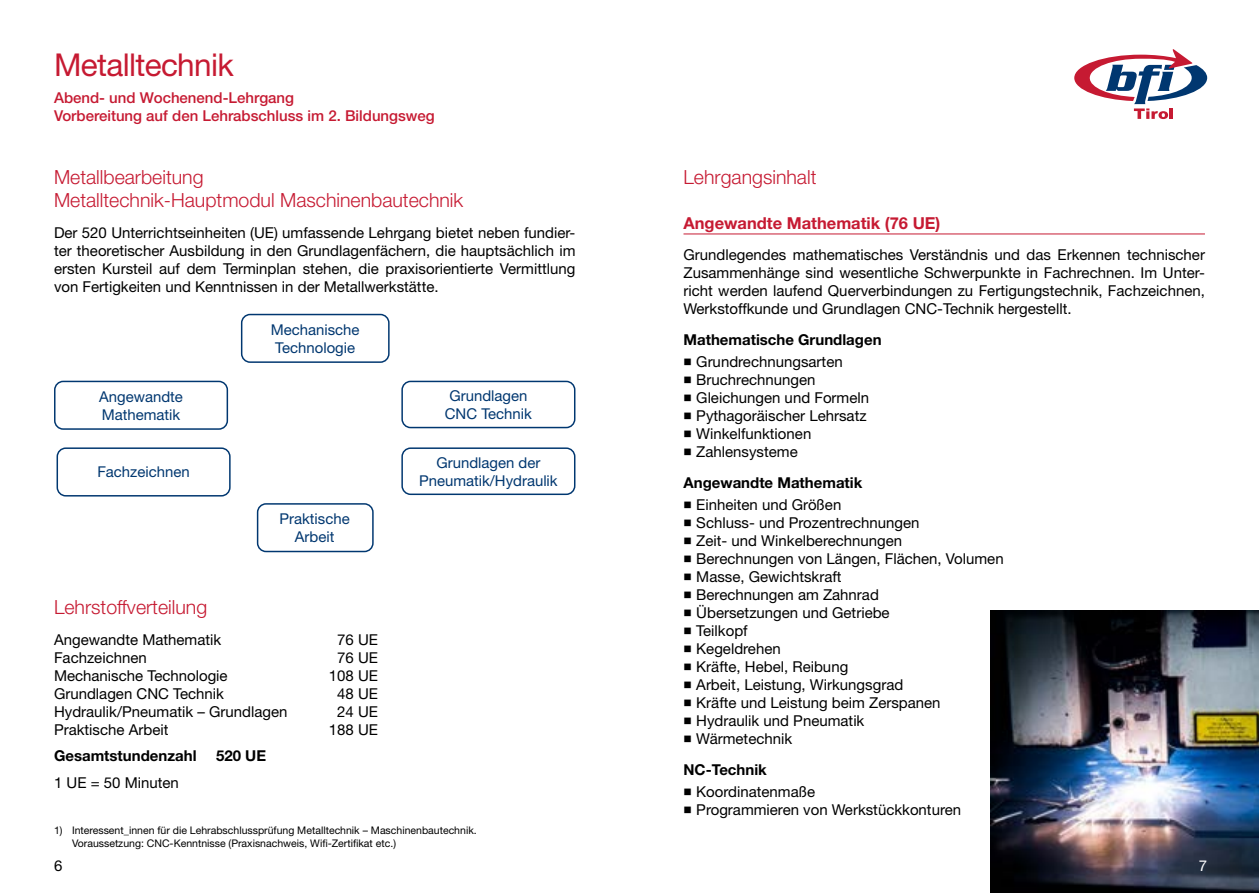
<style>
.page{position:relative;width:1259px;height:893px;background:#fff}
.page>*{position:absolute;margin:0;border:0;box-sizing:border-box;transform-origin:0 0}
.t1{font:31.5px "Helvetica Neue LT Std";letter-spacing:-.02em;color:#c61a32}
.t2{font:300 19.5px/23.4px "Helvetica Neue LT Std";color:#c61a32}
.t3{font:700 16.5px "Helvetica Neue LT Std";color:#c61a32}
.t4{font:15px/18px "Helvetica Neue LT Std";color:#000}
.t5{font:15px/17.9px "Helvetica Neue LT Std";color:#003770;text-align:center}
.t6{font:700 15px "Helvetica Neue LT Std";color:#000}
.t7{font:500 15px/18px "Helvetica Neue LT Std";color:#c61a32}
.t8{font:15px "Helvetica Neue LT Std";color:#fff}
.t9{font:10.5px/12.6px "Helvetica Neue LT Std";color:#000}
</style>
<div class="page">
<svg style="left:1074px;top:49px;width:133px;height:70px"></svg>
<hr style="left:1169px;top:108px;width:4px;height:11px;background:#c61a32">
<div style="left:54px;top:381px;width:174px;height:49px;border:1px solid #003770;border-radius:8px"></div>
<div style="left:401px;top:381px;width:174px;height:47px;border:1px solid #003770;border-radius:8px"></div>
<div style="left:57px;top:447px;width:174px;height:50px;border:1px solid #003770;border-radius:8px"></div>
<div style="left:401px;top:447px;width:174px;height:48px;border:1px solid #003770;border-radius:8px"></div>
<div style="left:257px;top:503px;width:117px;height:49px;border:1px solid #003770;border-radius:8px"></div>
<div style="left:241px;top:314px;width:148px;height:49px;border:1px solid #003770;border-radius:8px"></div>
<hr style="left:683px;top:234px;width:522px;height:1px;background:#c61a32">
<img style="left:990px;top:611px;width:269px;height:282px">
<h1 class="t1" style="left:54px;top:47px;width:181px">Metalltechnik</h1>
<p class="t7" style="left:54px;top:89px;width:382px">Abend- und Wochenend-Lehrgang<br>Vorbereitung auf den Lehrabschluss im 2. Bildungsweg</p>
<h2 class="t2" style="left:54px;top:165px;width:411px">Metallbearbeitung<br>Metalltechnik-Hauptmodul Maschinenbautechnik</h2>
<p class="t4" style="left:54px;top:224px;width:523px;text-align:justify">Der 520 Unterrichtseinheiten (UE) umfassende Lehrgang bietet neben fundier&shy;ter theoretischer Ausbildung in den Grundlagenfächern, die hauptsächlich im ersten Kursteil auf dem Terminplan stehen, die praxisorientierte Vermittlung von Fertigkeiten und Kenntnissen in der Metallwerkstätte.</p>
<p class="t5" style="left:271px;top:320px;width:90px;text-align:left">Mechanische<br>Technologie</p>
<p class="t5" style="left:99px;top:387px;width:85px;text-align:left">Angewandte<br>Mathematik</p>
<p class="t5" style="left:445px;top:386px;width:89px">Grundlagen<br>CNC Technik</p>
<p class="t5" style="left:97px;top:463px;width:94px">Fachzeichnen</p>
<p class="t5" style="left:419px;top:453px;width:140px">Grundlagen der<br>Pneumatik/Hydraulik</p>
<p class="t5" style="left:279px;top:510px;width:72px">Praktische<br>Arbeit</p>
<h2 class="t2" style="left:54px;top:595px;width:155px">Lehrstoffverteilung</h2>
<p class="t4" style="left:54px;top:630px;width:169px">Angewandte Mathematik</p>
<p class="t4" style="left:337px;top:630px;width:42px">76 UE</p>
<p class="t4" style="left:54px;top:648px;width:94px">Fachzeichnen</p>
<p class="t4" style="left:337px;top:648px;width:42px">76 UE</p>
<p class="t4" style="left:54px;top:666px;width:175px">Mechanische Technologie</p>
<p class="t4" style="left:329px;top:666px;width:51px">108 UE</p>
<p class="t4" style="left:54px;top:684px;width:172px">Grundlagen CNC Technik</p>
<p class="t4" style="left:337px;top:684px;width:42px">48 UE</p>
<p class="t4" style="left:54px;top:702px;width:235px">Hydraulik/Pneumatik – Grundlagen</p>
<p class="t4" style="left:337px;top:702px;width:42px">24 UE</p>
<p class="t4" style="left:54px;top:720px;width:116px">Praktische Arbeit</p>
<p class="t4" style="left:329px;top:720px;width:51px">188 UE</p>
<p class="t6" style="left:54px;top:747px;width:144px">Gesamtstundenzahl</p>
<p class="t6" style="left:216px;top:747px;width:52px">520 UE</p>
<p class="t4" style="left:54px;top:773px;width:126px">1 UE = 50 Minuten</p>
<p class="t9" style="left:72px;top:824px;width:406px;text-indent:-18px">1) Interessent_innen für die Lehrabschlussprüfung Metalltechnik – Maschinenbautechnik.<br>Voraussetzung: CNC-Kenntnisse (Praxisnachweis, Wifi-Zertifikat etc.)</p>
<p class="t4" style="left:54px;top:856px;width:10px">6</p>
<h2 class="t2" style="left:683px;top:165px;width:134px">Lehrgangsinhalt</h2>
<p class="t3" style="left:683px;top:213px;width:258px">Angewandte Mathematik (76 UE)</p>
<p class="t4" style="left:683px;top:246px;width:523px;text-align:justify">Grundlegendes mathematisches Verständnis und das Erkennen technischer Zusammenhänge sind wesentliche Schwerpunkte in Fachrechnen. Im Unter&shy;richt werden laufend Querverbindungen zu Fertigungstechnik, Fachzeichnen, Werkstoffkunde und Grundlagen CNC-Technik hergestellt.</p>
<p class="t6" style="left:683px;top:330px;width:200px">Mathematische Grundlagen</p>
<p class="t4" style="left:696px;top:353px;width:174px">Grundrechnungsarten<br>Bruchrechnungen<br>Gleichungen und Formeln<br>Pythagoräischer Lehrsatz<br>Winkelfunktionen<br>Zahlensysteme</p>
<p class="t6" style="left:683px;top:473px;width:180px">Angewandte Mathematik</p>
<p class="t4" style="left:696px;top:496px;width:309px">Einheiten und Größen<br>Schluss- und Prozentrechnungen<br>Zeit- und Winkelberechnungen<br>Berechnungen von Längen, Flächen, Volumen<br>Masse, Gewichtskraft<br>Berechnungen am Zahnrad<br>Übersetzungen und Getriebe<br>Teilkopf<br>Kegeldrehen<br>Kräfte, Hebel, Reibung<br>Arbeit, Leistung, Wirkungsgrad<br>Kräfte und Leistung beim Zerspanen<br>Hydraulik und Pneumatik<br>Wärmetechnik</p>
<p class="t6" style="left:683px;top:760px;width:85px">NC-Technik</p>
<p class="t4" style="left:696px;top:783px;width:266px">Koordinatenmaße<br>Programmieren von Werkstückkonturen</p>
<p class="t8" style="left:1198px;top:857px;width:10px">7</p>
</div>
